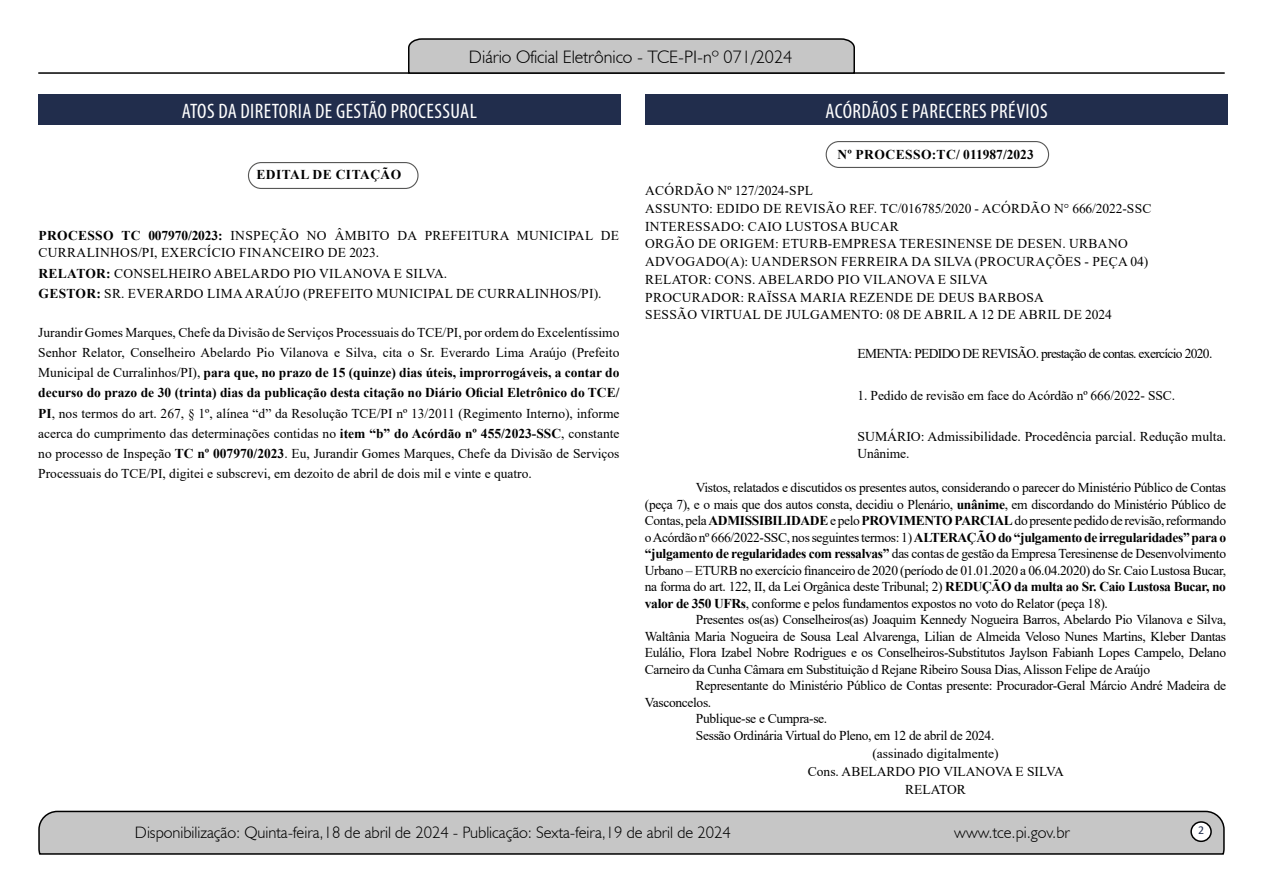
<style>
.page{position:relative;width:1263px;height:893px;background:#fff}
.page>*{position:absolute;margin:0;border:0;box-sizing:border-box;transform-origin:0 0}
.t1{font:condensed 21px "Myriad Pro";letter-spacing:.02em;color:#fff}
.t2{font:300 18px "Humanist 521 BT";color:#000}
.t3{font:300 16.5px "Humanist 521 BT";color:#000}
.t4{font:13.5px/16.5px "Times New Roman";color:#000;text-align:justify}
.t5{font:13.5px/17.7px "Times New Roman";letter-spacing:.025em;color:#000}
.t6{font:13.5px "Times New Roman";letter-spacing:-.025em;color:#000}
.t7{font:13.5px "Times New Roman";letter-spacing:-.05em;color:#000}
.t8{font:700 13.5px "Times New Roman";letter-spacing:.035em;color:#000}
.t9{font:12px "Calibri";color:#212d4c}
.s1{font-weight:700}
</style>
<div class="page">
<svg style="left:38px;top:810px;width:1187px;height:45px;background:#b9b9b9"></svg>
<div style="left:1191px;top:822px;width:20px;height:19px;background:#fff;border-radius:50%"></div>
<div style="left:1190px;top:821px;width:22px;height:21px;border:2px solid #000;border-radius:50%"></div>
<hr style="left:38px;top:72px;width:1187px;height:2px;background:#000">
<svg style="left:407px;top:38px;width:449px;height:36px;background:#b4b4b4"></svg>
<div style="left:38px;top:94px;width:582px;height:31px;background:#212d4c"></div>
<div style="left:248px;top:162px;width:170px;height:27px;border:1px solid #575756;border-radius:13px"></div>
<div style="left:645px;top:94px;width:583px;height:31px;background:#212d4c"></div>
<div style="left:826px;top:141px;width:223px;height:27px;border:1px solid #575756;border-radius:13px"></div>
<h2 class="t2" style="left:469px;top:46px;width:325px">Diário Oficial Eletrônico - TCE-PI-nº 071/2024</h2>
<h1 class="t1" style="left:182px;top:98px;width:297px">ATOS DA DIRETORIA DE GESTÃO PROCESSUAL</h1>
<h1 class="t1" style="left:826px;top:98px;width:223px">ACÓRDÃOS E PARECERES PRÉVIOS</h1>
<p class="t8" style="left:837px;top:145px;width:198px">Nº PROCESSO:TC/ 011987/2023</p>
<p class="t5" style="left:645px;top:181px;width:508px">ACÓRDÃO Nº 127/2024-SPL<br>ASSUNTO: EDIDO DE REVISÃO REF. TC/016785/2020 - ACÓRDÃO N° 666/2022-SSC INTERESSADO: CAIO LUSTOSA BUCAR<br>ORGÃO DE ORIGEM: ETURB-EMPRESA TERESINENSE DE DESEN. URBANO ADVOGADO(A): UANDERSON FERREIRA DA SILVA (PROCURAÇÕES - PEÇA 04)<br>RELATOR: CONS. ABELARDO PIO VILANOVA E SILVA<br>PROCURADOR: RAÏSSA MARIA REZENDE DE DEUS BARBOSA<br>SESSÃO VIRTUAL DE JULGAMENTO: 08 DE ABRIL A 12 DE ABRIL DE 2024</p>
<p class="t7" style="left:857px;top:344px;width:356px">EMENTA: PEDIDO DE REVISÃO. prestação de contas. exercício 2020.</p>
<p class="t4" style="left:857px;top:386px;width:319px">1. Pedido de revisão em face do Acórdão nº 666/2022- SSC.</p>
<p class="t4" style="left:857px;top:428px;width:370px">SUMÁRIO: Admissibilidade. Procedência parcial. Redução multa.<br>Unânime.</p>
<p class="t4" style="left:645px;top:479px;width:583px;text-indent:51px">Vistos, relatados e discutidos os presentes autos, considerando o parecer do Ministério Público de Contas (peça 7), e o mais que dos autos consta, decidiu o Plenário, <span class="s1">unânime</span>, em discordando do Ministério Público de Contas, pela <span class="s1">ADMISSIBILIDADE</span> e pelo <span class="s1">PROVIMENTO PARCIAL</span> do presente pedido de revisão, reformando o Acórdão nº 666/2022-SSC, nos seguintes termos: 1) <span class="s1">ALTERAÇÃO do “julgamento de irregularidades” para o “julgamento de regularidades com ressalvas”</span> das contas de gestão da Empresa Teresinense de Desenvolvimento Urbano – ETURB no exercício financeiro de 2020 (período de 01.01.2020 a 06.04.2020) do Sr. Caio Lustosa Bucar, na forma do art. 122, II, da Lei Orgânica deste Tribunal; 2) <span class="s1">REDUÇÃO da multa ao Sr. Caio Lustosa Bucar, no valor de 350 UFRs</span>, conforme e pelos fundamentos expostos no voto do Relator (peça 18).</p>
<p class="t4" style="left:645px;top:611px;width:583px;text-indent:51px">Presentes os(as) Conselheiros(as) Joaquim Kennedy Nogueira Barros, Abelardo Pio Vilanova e Silva, Waltânia Maria Nogueira de Sousa Leal Alvarenga, Lilian de Almeida Veloso Nunes Martins, Kleber Dantas Eulálio, Flora Izabel Nobre Rodrigues e os Conselheiros-Substitutos Jaylson Fabianh Lopes Campelo, Delano Carneiro da Cunha Câmara em Substituição d Rejane Ribeiro Sousa Dias, Alisson Felipe de Araújo</p>
<p class="t6" style="left:696px;top:676px;width:532px">Representante do Ministério Público de Contas presente: Procurador-Geral Márcio André Madeira de</p>
<p class="t6" style="left:645px;top:693px;width:68px">Vasconcelos.</p>
<p class="t6" style="left:696px;top:709px;width:133px">Publique-se e Cumpra-se.</p>
<p class="t6" style="left:696px;top:726px;width:300px">Sessão Ordinária Virtual do Pleno, em 12 de abril de 2024.</p>
<p class="t4" style="left:808px;top:744px;width:258px;line-height:18px;text-align:center">(assinado digitalmente)<br>Cons. ABELARDO PIO VILANOVA E SILVA<br>RELATOR</p>
<p class="t8" style="left:256px;top:165px;width:146px">EDITAL DE CITAÇÃO</p>
<p class="t5" style="left:39px;top:227px;width:582px;line-height:16.5px"><span class="s1">PROCESSO TC 007970/2023:</span> INSPEÇÃO NO ÂMBITO DA PREFEITURA MUNICIPAL DE<br>CURRALINHOS/PI, EXERCÍCIO FINANCEIRO DE 2023.</p>
<p class="t5" style="left:39px;top:262px;width:564px;line-height:20.7px"><span class="s1">RELATOR:</span> CONSELHEIRO ABELARDO PIO VILANOVA E SILVA.<br><span class="s1">GESTOR:</span> SR. EVERARDO LIMA ARAÚJO (PREFEITO MUNICIPAL DE CURRALINHOS/PI).</p>
<p class="t4" style="left:38px;top:321px;width:583px;line-height:20.2px">Jurandir Gomes Marques, Chefe da Divisão de Serviços Processuais do TCE/PI, por ordem do Excelentíssimo Senhor Relator, Conselheiro Abelardo Pio Vilanova e Silva, cita o Sr. Everardo Lima Araújo (Prefeito Municipal de Curralinhos/PI), <span class="s1">para que, no prazo de 15 (quinze) dias úteis, improrrogáveis, a contar do decurso do prazo de 30 (trinta) dias da publicação desta citação no Diário Oficial Eletrônico do TCE/ PI</span>, nos termos do art. 267, § 1º, alínea “d” da Resolução TCE/PI nº 13/2011 (Regimento Interno), informe acerca do cumprimento das determinações contidas no <span class="s1">item “b” do Acórdão nº 455/2023-SSC</span>, constante no processo de Inspeção <span class="s1">TC nº 007970/2023</span>. Eu, Jurandir Gomes Marques, Chefe da Divisão de Serviços Processuais do TCE/PI, digitei e subscrevi, em dezoito de abril de dois mil e vinte e quatro.</p>
<p class="t3" style="left:135px;top:822px;width:597px">Disponibilização: Quinta-feira,18 de abril de 2024 - Publicação: Sexta-feira,19 de abril de 2024</p>
<p class="t3" style="left:954px;top:822px;width:117px">www.tce.pi.gov.br</p>
<p class="t9" style="left:1198px;top:821px;width:8px">2</p>
</div>
